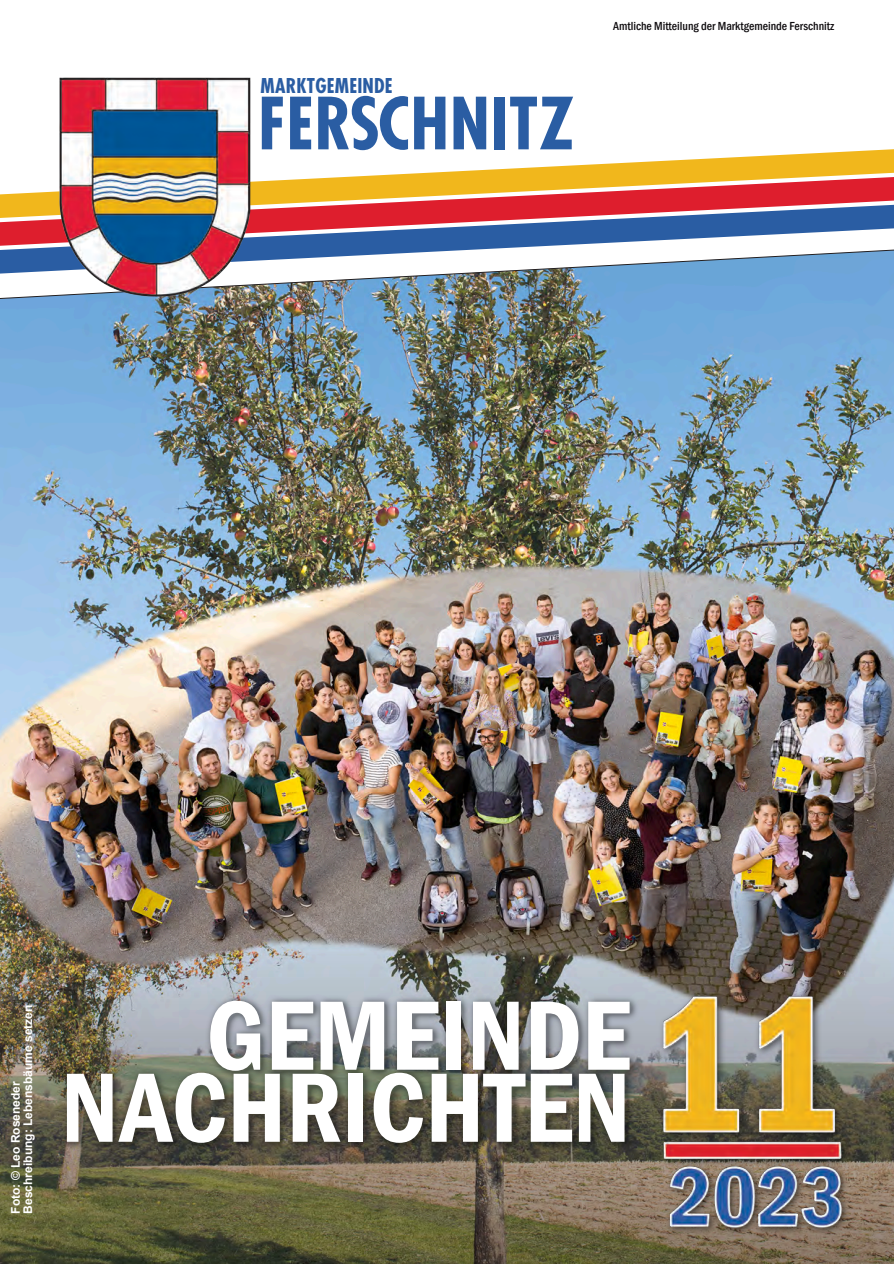
<style>
.page{position:relative;width:894px;height:1264px;background:#fff}
.page>*{position:absolute;margin:0;border:0;box-sizing:border-box;transform-origin:0 0}
.t1{font:600 condensed 102px/72px "Franklin Gothic";color:#fff;text-align:right}
.t2{font:700 condensed 69.9px "Futura";letter-spacing:.01em;color:#2a5da3}
.t3{font:700 condensed 19.95px "Futura";letter-spacing:.01em;color:#2a5da3}
.t4{font:700 12px/12.5px "Arial";color:#fff}
.t5{font:500 condensed 12px "Franklin Gothic";color:#0e0b0e}
</style>
<div class="page">
<img style="left:0;top:281px;width:893px;height:578px">
<img style="left:0;top:859px;width:893px;height:404px">
<svg style="left:250px;top:141px;width:643px;height:28px"></svg>
<svg style="left:0;top:169px;width:893px;height:28px;fill:#f1b71c"></svg>
<svg style="left:0;top:197px;width:893px;height:84px"></svg>
<img style="left:61px;top:994px;width:578px;height:158px">
<img style="left:658px;top:991px;width:192px;height:245px">
<img style="left:59px;top:77px;width:191px;height:219px">
<h3 class="t3" style="left:260px;top:73px;width:134px">MARKTGEMEINDE</h3>
<h2 class="t2" style="left:258px;top:80px;width:317px">FERSCHNITZ</h2>
<p class="t5" style="left:613px;top:21px;width:223px">Amtliche Mitteilung der Marktgemeinde Ferschnitz</p>
<p class="t4" style="left:11px;top:1213px;width:210px;rotate:-90deg">Foto: © Leo Roseneder<br>Beschreibung: Lebensbäume setzen</p>
<h1 class="t1" style="left:61px;top:1007px;width:571px">GEMEINDE<br>NACHRICHTEN</h1>
</div>
